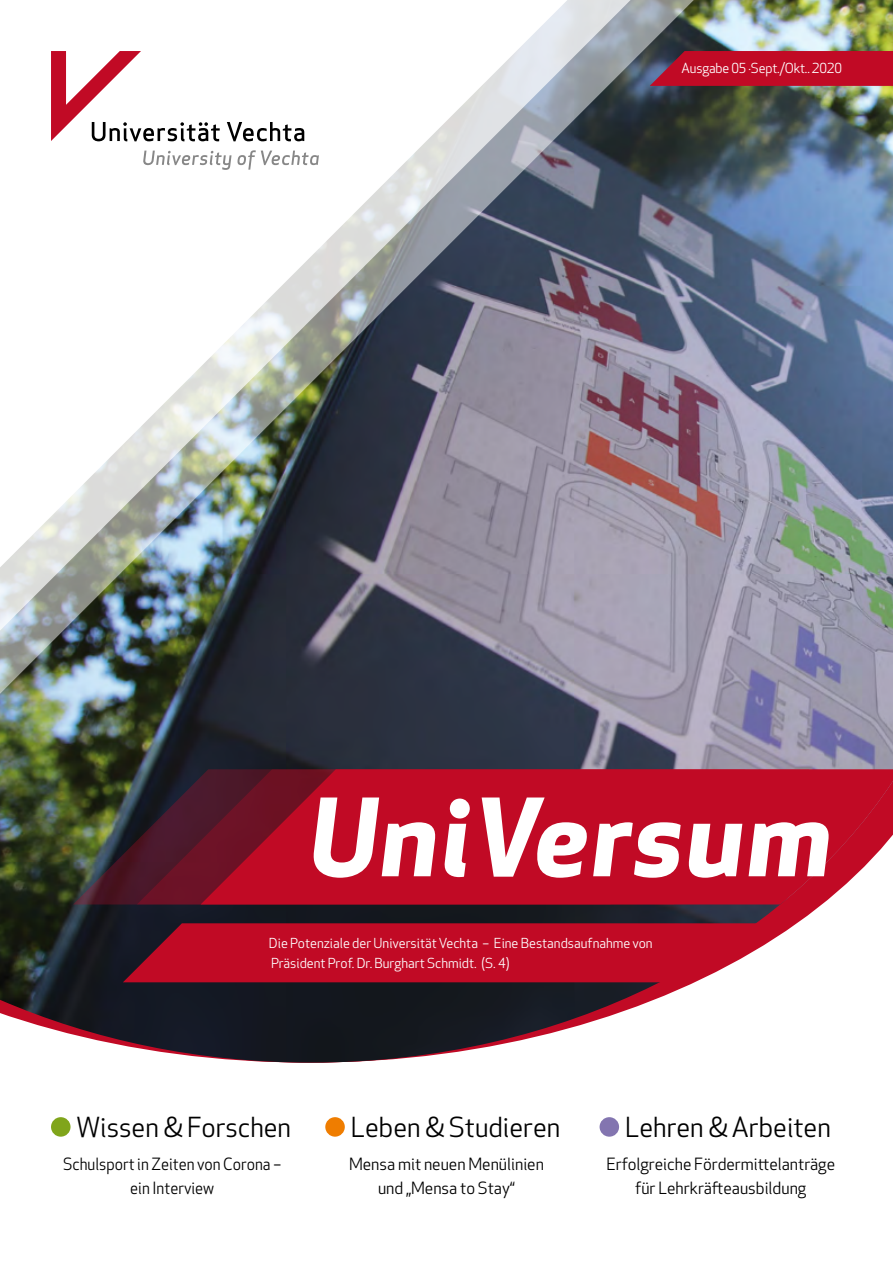
<style>
.page{position:relative;width:893px;height:1263px;background:#fff}
.page>*{position:absolute;margin:0;border:0;box-sizing:border-box;transform-origin:0 0}
.t1{font:italic 700 105px "Apex New";letter-spacing:.03em;color:#fff}
.t2{font:27px "Apex New";color:#000}
.t3{font:16.5px/24px "Apex New";color:#000;text-align:center}
.t4{font:16.5px/24px "Apex New";color:#000;text-align:center;scale:.95 1}
.t5{font:13.5px/19.5px "Apex New";color:#fff}
</style>
<div class="page">
<img style="left:0;top:0;width:893px;height:1062px">
<img style="left:73px;top:769px;width:64px;height:135px">
<svg style="left:137px;top:769px;width:64px;height:135px;background:#44192a"></svg>
<svg style="left:201px;top:769px;width:692px;height:135px;background:#b9112a"></svg>
<img style="left:0;top:0;width:791px;height:707px">
<img style="left:0;top:0;width:727px;height:678px">
<svg style="left:0;top:0;width:567px;height:567px"></svg>
<svg style="left:143px;top:150px;width:176px;height:20px"></svg>
<svg style="left:227px;top:122px;width:77px;height:19px"></svg>
<svg style="left:51px;top:51px;width:169px;height:90px"></svg>
<svg style="left:650px;top:51px;width:243px;height:35px;background:#b70f2a"></svg>
<svg style="left:123px;top:923px;width:650px;height:59px;background:#ba142d"></svg>
<div style="left:51px;top:1117px;width:20px;height:20px;background:#80a51b;border-radius:50%"></div>
<div style="left:325px;top:1117px;width:20px;height:20px;background:#ef7d00;border-radius:50%"></div>
<div style="left:600px;top:1117px;width:19px;height:20px;background:#8375b0;border-radius:50%"></div>
<p class="t5" style="left:681px;top:59px;width:162px">Ausgabe 05 .Sept./Okt.. 2020</p>
<h1 class="t1" style="left:310px;top:762px;width:523px">UniVersum</h1>
<p class="t5" style="left:269px;top:933px;width:385px">Die Potenziale der Universität Vechta – Eine Bestandsaufnahme von<br>Präsident Prof. Dr. Burghart Schmidt. (S. 4)</p>
<h2 class="t2" style="left:77px;top:1110px;width:216px">Wissen &amp; Forschen</h2>
<p class="t4" style="left:63px;top:1152px;width:231px">Schulsport in Zeiten von Corona – ein Interview</p>
<h2 class="t2" style="left:351px;top:1110px;width:211px">Leben &amp; Studieren</h2>
<p class="t3" style="left:349px;top:1152px;width:196px">Mensa mit neuen Menülinien und „Mensa to Stay“</p>
<h2 class="t2" style="left:625px;top:1110px;width:207px">Lehren &amp; Arbeiten</h2>
<p class="t3" style="left:606px;top:1152px;width:230px">Erfolgreiche Fördermittelanträge für Lehrkräfteausbildung</p>
</div>
